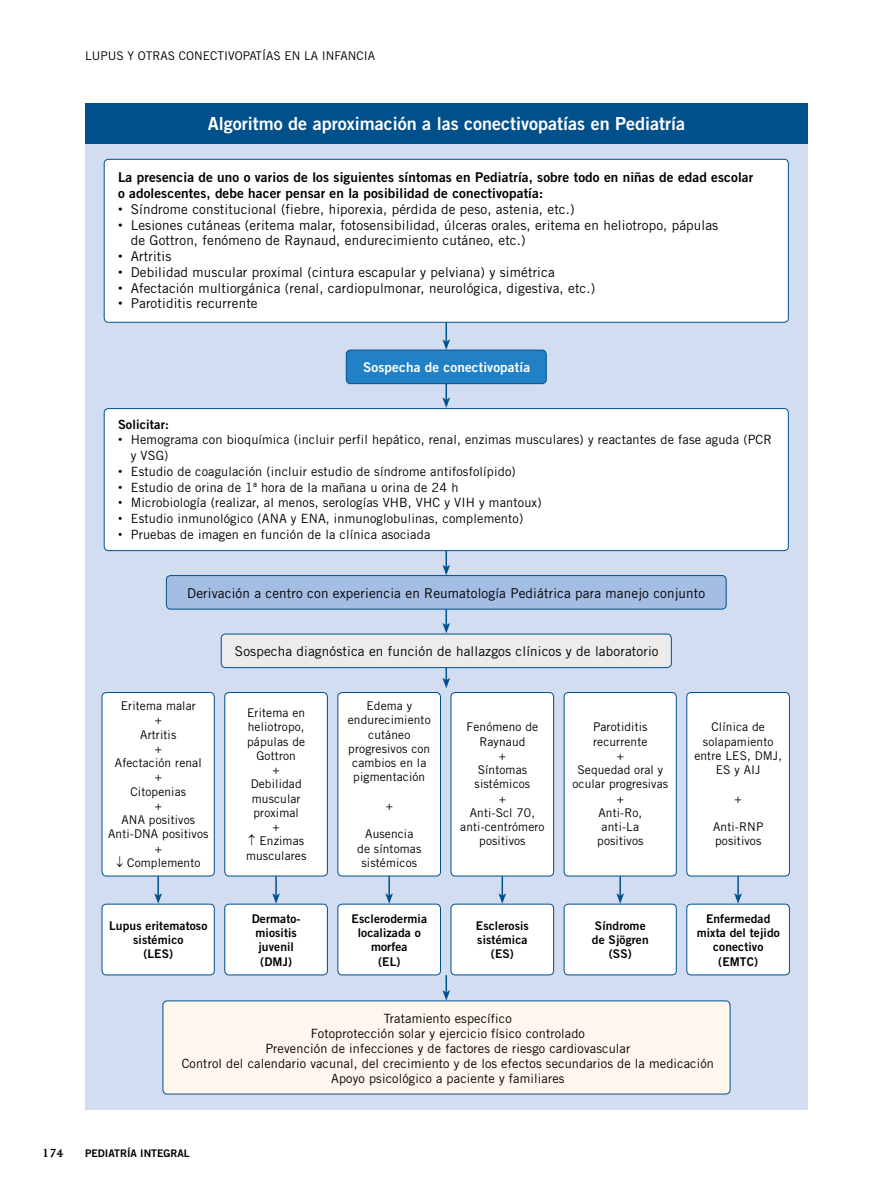
<style>
.page{position:relative;width:893px;height:1191px;background:#fff}
.page>*{position:absolute;margin:0;border:0;box-sizing:border-box;transform-origin:0 0}
.t1{font:18px "Trade Gothic Bold Two";color:#fff}
.t2{font:13.5px/15.8px "Trade Gothic";letter-spacing:.01em;color:#000}
.t3{font:13.5px/15.8px "Trade Gothic Bold Two";letter-spacing:.01em;color:#000}
.t4{font:13.5px "Trade Gothic Bold Two";letter-spacing:.01em;color:#fff}
.t5{font:700 13.5px "Joanna MT Std";color:#000}
.t6{font:12.75px/15px "Trade Gothic";letter-spacing:.01em;color:#000;text-align:center}
.t7{font:12.75px "Trade Gothic Bold Two";letter-spacing:.01em;color:#000}
.t8{font:12px/14.2px "Trade Gothic";letter-spacing:.01em;color:#000;text-align:center}
.t9{font:12px/14.2px "Trade Gothic Bold Two";letter-spacing:.01em;color:#000;text-align:center}
.t10{font:10.5px "Trade Gothic Bold Two";color:#000}
.s1{font-family:"Adobe Caslon Pro"}
</style>
<div class="page">
<div style="left:85px;top:140px;width:723px;height:970px;background:#d3ddf2"></div>
<div style="left:85px;top:103px;width:723px;height:40px;background:#00508c"></div>
<hr style="left:445px;top:309px;width:2px;height:33px;background:#00508c">
<svg style="left:442px;top:339px;width:8px;height:11px"></svg>
<hr style="left:445px;top:367px;width:2px;height:33px;background:#00508c">
<svg style="left:442px;top:397px;width:8px;height:11px"></svg>
<hr style="left:445px;top:534px;width:2px;height:33px;background:#00508c">
<svg style="left:442px;top:565px;width:8px;height:10px"></svg>
<hr style="left:445px;top:592px;width:2px;height:33px;background:#00508c">
<svg style="left:442px;top:623px;width:8px;height:10px"></svg>
<hr style="left:445px;top:647px;width:2px;height:33px;background:#00508c">
<svg style="left:442px;top:678px;width:8px;height:10px"></svg>
<svg style="left:442px;top:975px;width:8px;height:25px"></svg>
<hr style="left:157px;top:862px;width:2px;height:33px;background:#00508c">
<svg style="left:154px;top:893px;width:8px;height:10px"></svg>
<hr style="left:275px;top:862px;width:2px;height:33px;background:#00508c">
<svg style="left:272px;top:893px;width:8px;height:10px"></svg>
<hr style="left:388px;top:862px;width:2px;height:33px;background:#00508c">
<svg style="left:385px;top:893px;width:8px;height:10px"></svg>
<hr style="left:502px;top:862px;width:1px;height:33px;background:#00508c">
<svg style="left:498px;top:893px;width:8px;height:10px"></svg>
<hr style="left:619px;top:862px;width:2px;height:33px;background:#00508c">
<svg style="left:616px;top:893px;width:8px;height:10px"></svg>
<hr style="left:737px;top:862px;width:2px;height:33px;background:#00508c">
<svg style="left:734px;top:893px;width:8px;height:10px"></svg>
<div style="left:346px;top:350px;width:200px;height:34px;background:#2281c4;border-radius:4px"></div>
<div style="left:346px;top:350px;width:200px;height:34px;border:1px solid #00508c;border-radius:4px"></div>
<div style="left:102px;top:692px;width:112px;height:184px;background:#fff;border-radius:4px"></div>
<div style="left:102px;top:692px;width:113px;height:184px;border:1px solid #00508c;border-radius:4px"></div>
<div style="left:102px;top:904px;width:112px;height:71px;background:#fff;border-radius:4px"></div>
<div style="left:102px;top:904px;width:113px;height:71px;border:1px solid #00508c;border-radius:4px"></div>
<div style="left:225px;top:692px;width:102px;height:184px;background:#fff;border-radius:4px"></div>
<div style="left:225px;top:692px;width:103px;height:184px;border:1px solid #00508c;border-radius:4px"></div>
<div style="left:225px;top:904px;width:102px;height:71px;background:#fff;border-radius:4px"></div>
<div style="left:225px;top:904px;width:103px;height:71px;border:1px solid #00508c;border-radius:4px"></div>
<div style="left:338px;top:692px;width:102px;height:184px;background:#fff;border-radius:4px"></div>
<div style="left:338px;top:692px;width:103px;height:184px;border:1px solid #00508c;border-radius:4px"></div>
<div style="left:338px;top:904px;width:102px;height:71px;background:#fff;border-radius:4px"></div>
<div style="left:338px;top:904px;width:103px;height:71px;border:1px solid #00508c;border-radius:4px"></div>
<div style="left:451px;top:692px;width:103px;height:184px;background:#fff;border-radius:4px"></div>
<div style="left:451px;top:692px;width:103px;height:184px;border:1px solid #00508c;border-radius:4px"></div>
<div style="left:451px;top:904px;width:103px;height:71px;background:#fff;border-radius:4px"></div>
<div style="left:451px;top:904px;width:103px;height:71px;border:1px solid #00508c;border-radius:4px"></div>
<div style="left:564px;top:692px;width:112px;height:184px;background:#fff;border-radius:4px"></div>
<div style="left:564px;top:692px;width:112px;height:184px;border:1px solid #00508c;border-radius:4px"></div>
<div style="left:564px;top:904px;width:112px;height:71px;background:#fff;border-radius:4px"></div>
<div style="left:564px;top:904px;width:112px;height:71px;border:1px solid #00508c;border-radius:4px"></div>
<div style="left:687px;top:692px;width:102px;height:184px;background:#fff;border-radius:4px"></div>
<div style="left:687px;top:692px;width:103px;height:184px;border:1px solid #00508c;border-radius:4px"></div>
<div style="left:687px;top:904px;width:102px;height:71px;background:#fff;border-radius:4px"></div>
<div style="left:687px;top:904px;width:103px;height:71px;border:1px solid #00508c;border-radius:4px"></div>
<div style="left:163px;top:1001px;width:567px;height:93px;background:#fff7ed;border-radius:4px"></div>
<div style="left:163px;top:1000px;width:567px;height:94px;border:1px solid #00508c;border-radius:4px"></div>
<div style="left:166px;top:575px;width:560px;height:34px;background:#a4bde3;border-radius:4px"></div>
<div style="left:166px;top:575px;width:560px;height:34px;border:1px solid #00508c;border-radius:4px"></div>
<div style="left:221px;top:634px;width:450px;height:33px;background:#ececed;border-radius:4px"></div>
<div style="left:221px;top:634px;width:450px;height:34px;border:1px solid #00508c;border-radius:4px"></div>
<div style="left:104px;top:159px;width:684px;height:163px;background:#fff;border-radius:4px"></div>
<div style="left:104px;top:159px;width:685px;height:163px;border:1px solid #00508c;border-radius:4px"></div>
<div style="left:104px;top:408px;width:684px;height:142px;background:#fff;border-radius:4px"></div>
<div style="left:104px;top:408px;width:685px;height:143px;border:1px solid #00508c;border-radius:4px"></div>
<p class="t8" style="left:85px;top:49px;width:291px">Lupus y otras conectivopatías en la infancia</p>
<h1 class="t1" style="left:208px;top:113px;width:479px">Algoritmo de aproximación a las conectivopatías en Pediatría</h1>
<p class="t3" style="left:118px;top:169px;width:637px">La presencia de uno o varios de los siguientes síntomas en Pediatría, sobre todo en niñas de edad escolar o adolescentes, debe hacer pensar en la posibilidad de conectivopatía:</p>
<p class="t2" style="left:118px;top:201px;width:458px"><span class="s1">•</span> Síndrome constitucional (fiebre, hiporexia, pérdida de peso, astenia, etc.)</p>
<p class="t2" style="left:131px;top:217px;width:589px;text-indent:-13px"><span class="s1">•</span> Lesiones cutáneas (eritema malar, fotosensibilidad, úlceras orales, eritema en heliotropo, pápulas de Gottron, fenómeno de Raynaud, endurecimiento cutáneo, etc.)</p>
<p class="t2" style="left:118px;top:248px;width:55px"><span class="s1">•</span> Artritis</p>
<p class="t2" style="left:118px;top:264px;width:438px"><span class="s1">•</span> Debilidad muscular proximal (cintura escapular y pelviana) y simétrica</p>
<p class="t2" style="left:118px;top:280px;width:479px"><span class="s1">•</span> Afectación multiorgánica (renal, cardiopulmonar, neurológica, digestiva, etc.)</p>
<p class="t2" style="left:118px;top:295px;width:141px"><span class="s1">•</span> Parotiditis recurrente</p>
<p class="t4" style="left:363px;top:359px;width:168px">Sospecha de conectivopatía</p>
<p class="t7" style="left:118px;top:416px;width:53px">Solicitar:</p>
<p class="t6" style="left:131px;top:432px;width:643px;line-height:15.8px;text-align:left;text-indent:-13px"><span class="s1">•</span> Hemograma con bioquímica (incluir perfil hepático, renal, enzimas musculares) y reactantes de fase aguda (PCR y VSG)</p>
<p class="t6" style="left:118px;top:464px;width:399px"><span class="s1">•</span> Estudio de coagulación (incluir estudio de síndrome antifosfolípido)</p>
<p class="t6" style="left:118px;top:479px;width:342px"><span class="s1">•</span> Estudio de orina de 1ª hora de la mañana u orina de 24 h</p>
<p class="t6" style="left:118px;top:495px;width:425px"><span class="s1">•</span> Microbiología (realizar, al menos, serologías VHB, VHC y VIH y mantoux)</p>
<p class="t6" style="left:118px;top:511px;width:407px"><span class="s1">•</span> Estudio inmunológico (ANA y ENA, inmunoglobulinas, complemento)</p>
<p class="t6" style="left:118px;top:527px;width:314px"><span class="s1">•</span> Pruebas de imagen en función de la clínica asociada</p>
<p class="t2" style="left:187px;top:585px;width:520px">Derivación a centro con experiencia en Reumatología Pediátrica para manejo conjunto</p>
<p class="t8" style="left:108px;top:698px;width:102px">Eritema malar<br>+<br>Artritis<br>+<br>Afectación renal<br>+<br>Citopenias<br>+<br>ANA positivos<br>Anti-DNA positivos +<br>↓ Complemento</p>
<p class="t9" style="left:109px;top:918px;width:100px">Lupus eritematoso sistémico<br>(LES)</p>
<p class="t2" style="left:235px;top:643px;width:425px">Sospecha diagnóstica en función de hallazgos clínicos y de laboratorio</p>
<p class="t8" style="left:246px;top:705px;width:62px">Eritema en heliotropo, pápulas de<br>Gottron<br>+<br>Debilidad muscular proximal<br>+<br>↑ Enzimas musculares</p>
<p class="t9" style="left:252px;top:911px;width:50px">Dermato&shy;miositis juvenil (DMJ)</p>
<p class="t8" style="left:348px;top:698px;width:84px">Edema y endurecimiento cutáneo progresivos con cambios en la pigmentación</p>
<p class="t8" style="left:386px;top:798px;width:9px">+</p>
<p class="t8" style="left:357px;top:826px;width:66px">Ausencia<br>de síntomas sistémicos</p>
<p class="t9" style="left:352px;top:911px;width:77px">Esclerodermia localizada o morfea<br>(EL)</p>
<p class="t8" style="left:460px;top:720px;width:86px">Fenómeno de<br>Raynaud<br>+<br>Síntomas sistémicos<br>+<br>Anti-Scl 70, anti-centrómero positivos</p>
<p class="t8" style="left:572px;top:720px;width:97px">Parotiditis recurrente<br>+<br>Sequedad oral y ocular progresivas +<br>Anti-Ro,<br>anti-La<br>positivos</p>
<p class="t9" style="left:476px;top:918px;width:55px">Esclerosis sistémica (ES)</p>
<p class="t9" style="left:592px;top:918px;width:58px">Síndrome de Sjögren (SS)</p>
<p class="t8" style="left:694px;top:720px;width:89px">Clínica de solapamiento entre LES, DMJ,<br>ES y AIJ</p>
<p class="t8" style="left:735px;top:791px;width:9px">+</p>
<p class="t8" style="left:713px;top:819px;width:52px;text-align:left">Anti-RNP positivos</p>
<p class="t9" style="left:697px;top:911px;width:85px">Enfermedad mixta del tejido conectivo (EMTC)</p>
<p class="t6" style="left:182px;top:1010px;width:534px">Tratamiento específico<br>Fotoprotección solar y ejercicio físico controlado<br>Prevención de infecciones y de factores de riesgo cardiovascular<br>Control del calendario vacunal, del crecimiento y de los efectos secundarios de la medicación Apoyo psicológico a paciente y familiares</p>
<p class="t5" style="left:42px;top:1145px;width:23px">174</p>
<p class="t10" style="left:85px;top:1146px;width:106px">PEDIATRÍA INTEGRAL</p>
</div>
